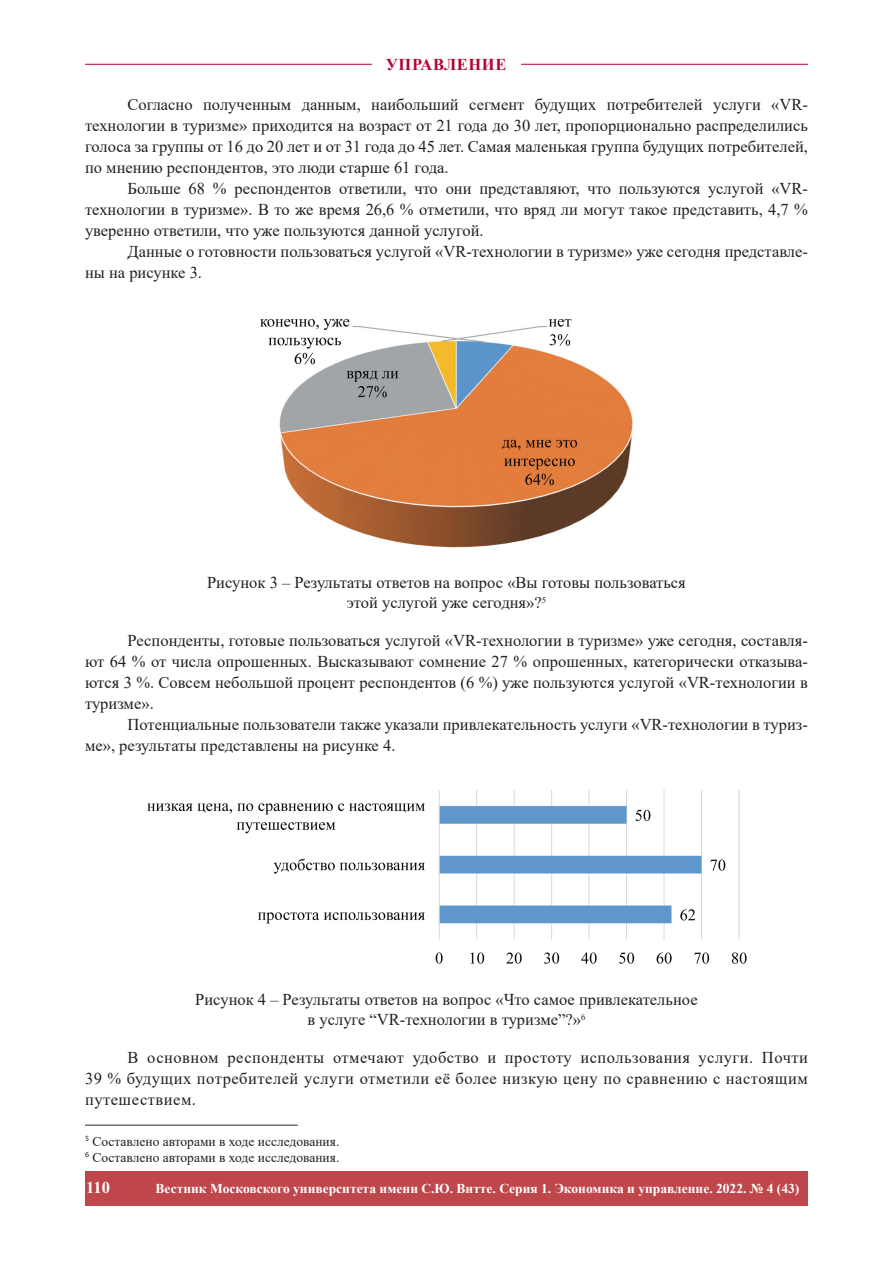
<style>
.page{position:relative;width:893px;height:1263px;background:#fff}
.page>*{position:absolute;margin:0;border:0;box-sizing:border-box;transform-origin:0 0}
.t1{font:16.5px/21px "Times New Roman";color:#231f20;text-align:justify}
.t2{font:700 16.5px "Times New Roman";letter-spacing:.035em;color:#b00630}
.t3{font:700 16.5px "Times New Roman";color:#fff}
.t4{font:700 13.5px "Times New Roman";color:#fff}
.t5{font:13.5px/16.2px "Times New Roman";color:#231f20}
</style>
<div class="page">
<hr style="left:85px;top:64px;width:723px;height:1px;background:#b00630">
<div style="left:372px;top:59px;width:149px;height:11px;background:#fff"></div>
<div style="left:85px;top:1171px;width:723px;height:34px;background:#bf464b"></div>
<img style="left:260px;top:318px;width:373px;height:230px">
<img style="left:147px;top:790px;width:600px;height:174px">
<hr style="left:85px;top:1125px;width:213px;height:1px;background:#231f20">
<p class="t2" style="left:386px;top:52px;width:122px">УПРАВЛЕНИЕ</p>
<p class="t1" style="left:85px;top:94px;width:724px;text-indent:43px">Согласно полученным данным, наибольший сегмент будущих потребителей услуги «VR&shy;технологии в туризме» приходится на возраст от 21 года до 30 лет, пропорционально распределились голоса за группы от 16 до 20 лет и от 31 года до 45 лет. Самая маленькая группа будущих потребителей, по мнению респондентов, это люди старше 61 года.</p>
<p class="t1" style="left:85px;top:178px;width:724px;text-indent:43px">Больше 68 % респондентов ответили, что они представляют, что пользуются услугой «VR&shy;технологии в туризме». В то же время 26,6 % отметили, что вряд ли могут такое представить, 4,7 % уверенно ответили, что уже пользуются данной услугой.</p>
<p class="t1" style="left:85px;top:241px;width:724px;text-indent:43px">Данные о готовности пользоваться услугой «VR-технологии в туризме» уже сегодня представле&shy;ны на рисунке 3.</p>
<p class="t1" style="left:207px;top:572px;width:480px;line-height:19.8px;text-align:center">Рисунок 3 – Результаты ответов на вопрос «Вы готовы пользоваться этой услугой уже сегодня»?<sup>5</sup></p>
<p class="t1" style="left:85px;top:630px;width:724px;text-indent:43px">Респонденты, готовые пользоваться услугой «VR-технологии в туризме» уже сегодня, составля&shy;ют 64 % от числа опрошенных. Высказывают сомнение 27 % опрошенных, категорически отказыва&shy;ются 3 %. Совсем небольшой процент респондентов (6 %) уже пользуются услугой «VR-технологии в туризме».</p>
<p class="t1" style="left:85px;top:714px;width:724px;text-indent:43px">Потенциальные пользователи также указали привлекательность услуги «VR-технологии в туриз&shy;ме», результаты представлены на рисунке 4.</p>
<p class="t1" style="left:195px;top:989px;width:504px;line-height:19.8px;text-align:center">Рисунок 4 – Результаты ответов на вопрос «Что самое привлекательное в услуге “VR-технологии в туризме”?»<sup>6</sup></p>
<p class="t1" style="left:85px;top:1046px;width:724px;text-indent:43px">В основном респонденты отмечают удобство и простоту использования услуги. Почти 39 % будущих потребителей услуги отметили её более низкую цену по сравнению с настоящим путешествием.</p>
<p class="t5" style="left:85px;top:1132px;width:256px"><sup>5</sup> Составлено авторами в ходе исследования.<br><sup>6</sup> Составлено авторами в ходе исследования.</p>
<p class="t3" style="left:86px;top:1175px;width:25px">110</p>
<p class="t4" style="left:156px;top:1179px;width:645px">Вестник Московского университета имени С.Ю. Витте. Серия 1. Экономика и управление. 2022. № 4 (43)</p>
</div>
